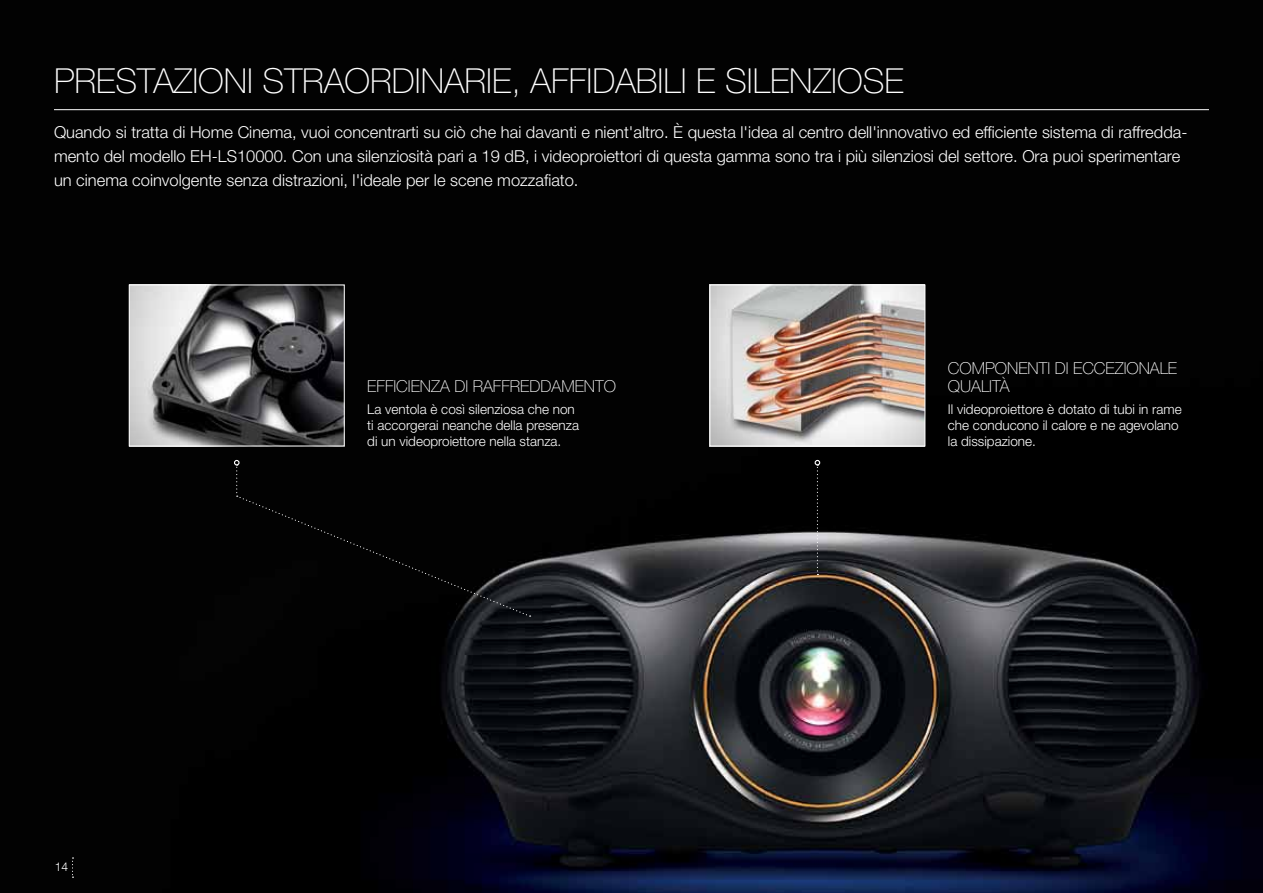
<style>
.page{position:relative;width:1263px;height:893px;background:#fff}
.page>*{position:absolute;margin:0;border:0;box-sizing:border-box;transform-origin:0 0}
.t1{font:100 34.5px "Helvetica Neue LT Pro";color:#fff}
.t2{font:300 16.5px/24px "Helvetica Neue LT Pro";color:#fff}
.t3{font:100 16.5px "Helvetica Neue LT Pro";color:#fff}
.t4{font:300 13.5px/16.2px "Helvetica Neue LT Pro";color:#fff}
.t5{font:300 12px "Helvetica Neue LT Com";color:#fff}
</style>
<div class="page">
<img style="left:0;top:0;width:1263px;height:893px">
<img style="left:131px;top:287px;width:212px;height:157px">
<div style="left:129px;top:285px;width:216px;height:161px;border:1px solid #fff"></div>
<img style="left:711px;top:287px;width:212px;height:157px">
<div style="left:709px;top:285px;width:216px;height:161px;border:1px solid #fff"></div>
<div style="left:234px;top:460px;width:297px;height:157px;background:#020202"></div>
<svg style="left:815px;top:460px;width:5px;height:115px"></svg>
<hr style="left:54px;top:109px;width:1155px;height:1px;background:#fff">
<svg style="left:72px;top:857px;width:2px;height:21px"></svg>
<h1 class="t1" style="left:153px;top:61px;width:55px">AZIONI</h1>
<h1 class="t1" style="left:263px;top:61px;width:103px">STRAORDIN</h1>
<h1 class="t1" style="left:444px;top:61px;width:406px">ARIE , AFFIDABILI E SI LENZIOSE</h1>
<p class="t2" style="left:54px;top:120px;width:1135px">Quando si tratta di Home Cinema, vuoi concentrarti su ciò che hai davanti e nient'altro. È questa l'idea al centro dell'innovativo ed efficiente sistema di raffredda&shy;mento del modello EH-LS10000. Con una silenziosità pari a 19 dB, i videoproiettori di questa gamma sono tra i più silenziosi del settore. Ora puoi sperimentare un cinema coinvolgente senza distrazioni, l'ideale per le scene mozzafiato.</p>
<h1 class="t1" style="left:54px;top:61px;width:21px">PREST</h1>
<p class="t5" style="left:55px;top:859px;width:15px">14</p>
<p class="t3" style="left:367px;top:377px;width:154px">EFFICIENZA DI RAFFREDD</p>
<p class="t3" style="left:552px;top:377px;width:35px">AMENTO</p>
<p class="t4" style="left:367px;top:401px;width:213px">La ventola è così silenziosa che non ti accorgerai neanche della presenza di un videoproiettore nella stanza.</p>
<p class="t3" style="left:948px;top:359px;width:48px">COMPONENTI</p>
<p class="t3" style="left:1055px;top:359px;width:123px">DI ECCEZIONALE</p>
<p class="t3" style="left:948px;top:377px;width:63px">QUALITÀ</p>
<p class="t4" style="left:948px;top:401px;width:235px">Il videoproiettore è dotato di tubi in rame che conducono il calore e ne agevolano la dissipazione.</p>
</div>
